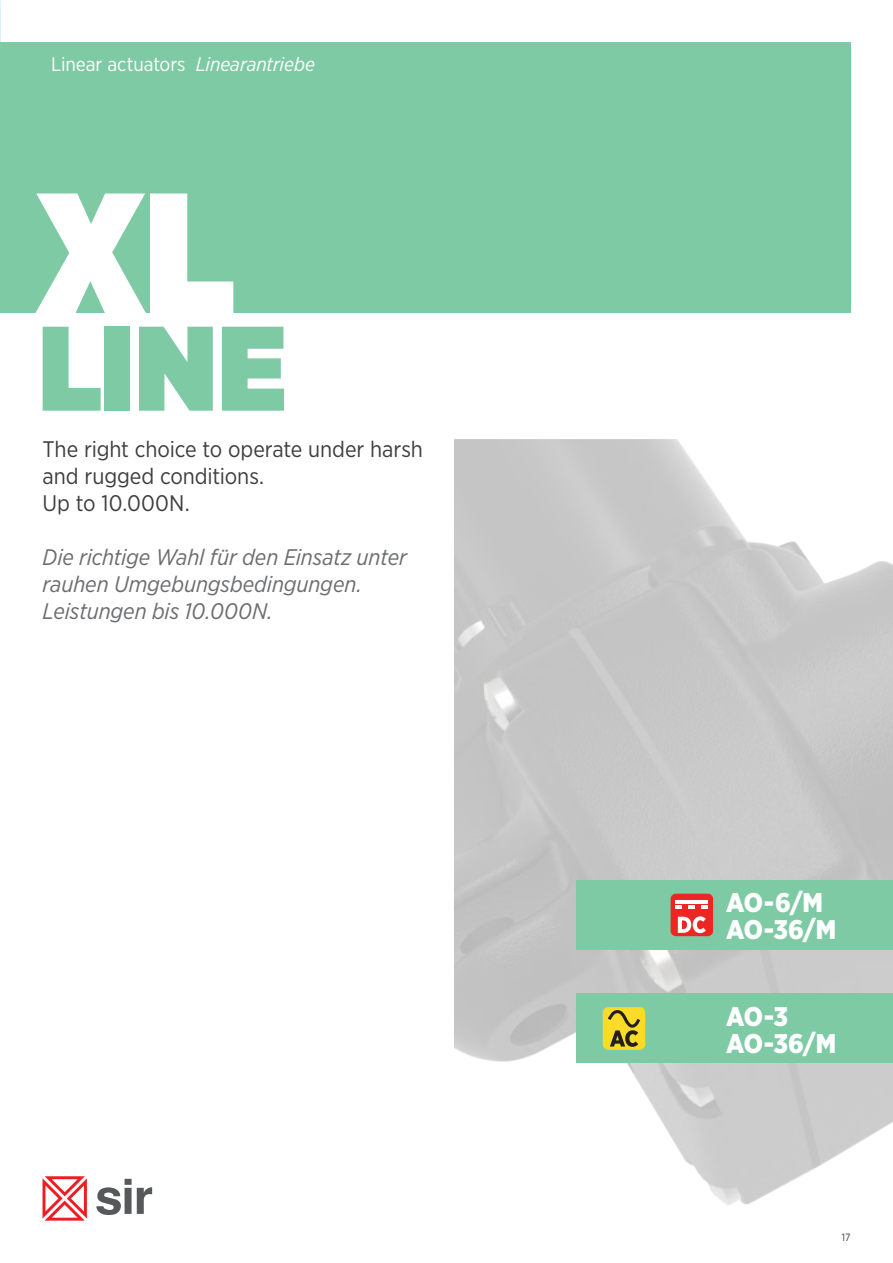
<style>
.page{position:relative;width:893px;height:1263px;background:#fff}
.page>*{position:absolute;margin:0;border:0;box-sizing:border-box;transform-origin:0 0}
.t1{font:900 172.5px "Gotham Narrow";color:#fff}
.t2{font:900 120px "Gotham Narrow";color:#7ecaa5}
.t3{font:900 27px "Gotham Narrow";letter-spacing:-.03em;color:#fff}
.t4{font:italic 22.5px/27px "Gotham Narrow";letter-spacing:-.005em;color:#6c6d70}
.t5{font:22.5px/27px "Gotham Narrow";letter-spacing:-.005em;color:#3e3e3f}
.t6{font:19.5px "Gotham Narrow";letter-spacing:-.005em;color:#fff}
.t7{font:10.5px "Gotham Narrow";color:#3e3e3f}
.s1{font-style:italic}
</style>
<div class="page">
<div style="left:0;top:43px;width:850px;height:270px;background:#7ecaa5"></div>
<svg style="left:96px;top:1179px;width:56px;height:36px"></svg>
<svg style="left:43px;top:1176px;width:44px;height:44px"></svg>
<div style="left:577px;top:880px;width:316px;height:69px;background:#7ecaa5"></div>
<div style="left:577px;top:994px;width:316px;height:69px;background:#7ecaa5"></div>
<div style="left:671px;top:894px;width:42px;height:42px;background:#ee2623;border-radius:5px"></div>
<svg style="left:678px;top:916px;width:28px;height:17px"></svg>
<hr style="left:675px;top:900px;width:33px;height:3px;background:#fff">
<svg style="left:675px;top:905px;width:7px;height:3px"></svg>
<svg style="left:688px;top:905px;width:7px;height:3px"></svg>
<svg style="left:702px;top:905px;width:6px;height:3px"></svg>
<div style="left:603px;top:1007px;width:42px;height:43px;background:#fadc28;border-radius:5px"></div>
<svg style="left:608px;top:1010px;width:32px;height:37px"></svg>
<p class="t6" style="left:51px;top:52px;width:265px">Linear actuators <span class="s1">Linearantriebe</span></p>
<p class="t1" style="left:36px;top:137px;width:201px">XL</p>
<p class="t2" style="left:39px;top:287px;width:249px">LINE</p>
<p class="t5" style="left:43px;top:435px;width:382px">The right choice to operate under harsh and rugged conditions.</p>
<p class="t5" style="left:43px;top:489px;width:149px">Up to 10.000N.</p>
<p class="t4" style="left:43px;top:543px;width:366px">Die richtige Wahl für den Einsatz unter rauhen Umgebungsbedingungen.</p>
<p class="t4" style="left:43px;top:597px;width:232px">Leistungen bis 10.000N.</p>
<p class="t3" style="left:726px;top:885px;width:98px">AO-6/M</p>
<p class="t3" style="left:726px;top:912px;width:111px">AO-36/M</p>
<p class="t3" style="left:726px;top:998px;width:63px">AO-3</p>
<p class="t3" style="left:726px;top:1025px;width:111px">AO-36/M</p>
<p class="t7" style="left:842px;top:1231px;width:10px">17</p>
</div>
